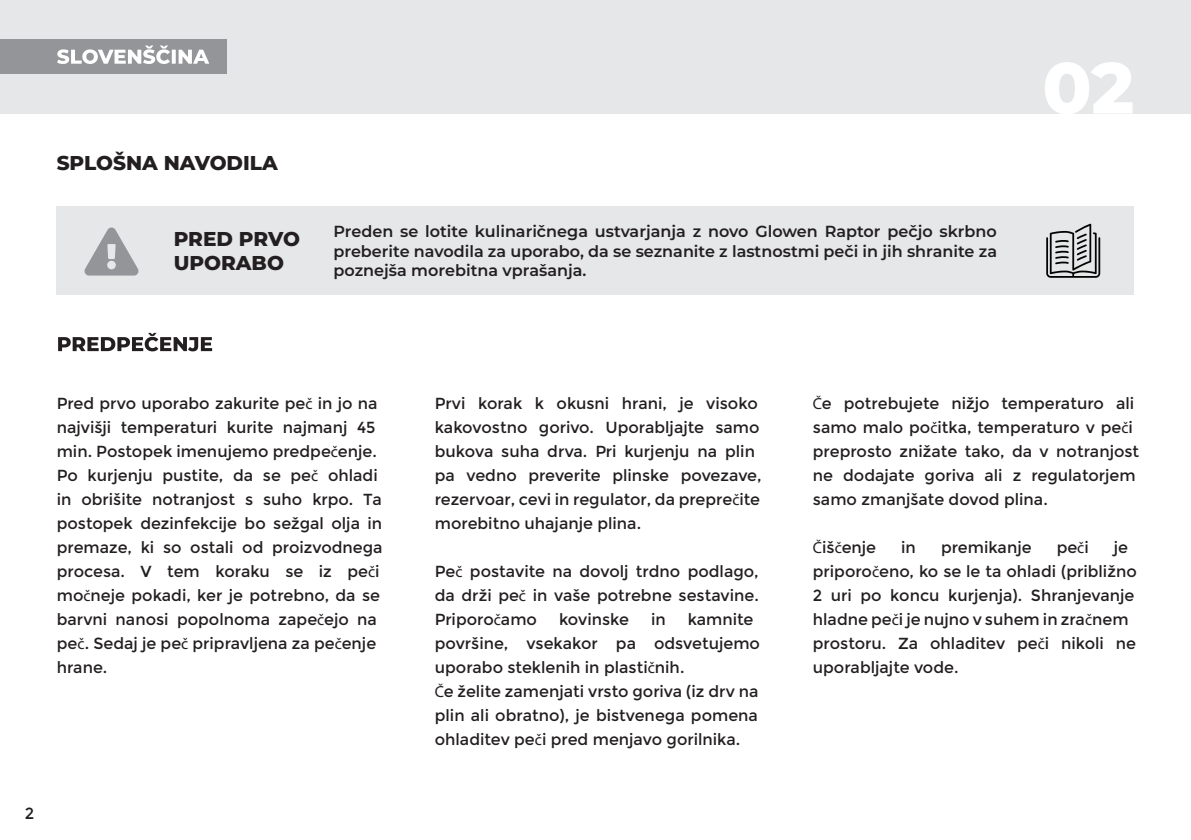
<style>
.page{position:relative;width:1191px;height:840px;background:#fff}
.page>*{position:absolute;margin:0;border:0;box-sizing:border-box;transform-origin:0 0}
.t1{font:800 72px "Montserrat";color:#fff}
.t2{font:800 20px/24px "Montserrat";color:#231f20}
.t3{font:16px/24px "Montserrat";color:#231f20}
.t4{font:600 16px/19.2px "Montserrat";color:#231f20;text-align:justify}
.s1{font-family:"Myriad Pro"}
</style>
<div class="page">
<div style="left:0;top:0;width:1191px;height:113px;background:#e6e7e9"></div>
<div style="left:0;top:39px;width:227px;height:35px;background:#939598"></div>
<svg style="left:57px;top:45px;width:152px;height:19px"></svg>
<svg style="left:58px;top:333px;width:154px;height:18px"></svg>
<div style="left:57px;top:206px;width:1077px;height:89px;background:#e6e7e9"></div>
<svg style="left:84px;top:227px;width:55px;height:48px"></svg>
<svg style="left:1046px;top:223px;width:54px;height:54px"></svg>
<p class="t2" style="left:57px;top:150px;width:223px">SPLOŠNA NAVODILA</p>
<p class="t2" style="left:174px;top:227px;width:128px">PRED PRVO<br>UPORABO</p>
<p class="t4" style="left:333px;top:221px;width:665px">Preden se lotite kulinaričnega ustvarjanja z novo Glowen Raptor pečjo skrbno preberite navodila za uporabo, da se seznanite z lastnostmi peči in jih shranite za poznejša morebitna vprašanja.</p>
<h1 class="t1" style="left:1042px;top:40px;width:93px">02</h1>
<p class="t3" style="left:25px;top:800px;width:11px">2</p>
<p class="t3" style="left:57px;top:391px;width:327px">Pred prvo uporabo zakurite pe<span class="s1">č</span> in jo na najvišji temperaturi kurite najmanj 45 min. Postopek imenujemo predpe<span class="s1">č</span>enje.<br>Po kurjenju pustite, da se pe<span class="s1">č</span> ohladi in obrišite notranjost s suho krpo. Ta postopek dezinfekcije bo sežgal olja in premaze, ki so ostali od proizvodnega procesa. V tem koraku se iz pe<span class="s1">č</span>i mo<span class="s1">č</span>neje pokadi, ker je potrebno, da se barvni nanosi popolnoma zape<span class="s1">č</span>ejo na pe<span class="s1">č</span>. Sedaj je pe<span class="s1">č</span> pripravljena za pe<span class="s1">č</span>enje hrane.</p>
<p class="t3" style="left:435px;top:391px;width:328px">Prvi korak k okusni hrani, je visoko kakovostno gorivo. Uporabljajte samo bukova suha drva. Pri kurjenju na plin pa vedno preverite plinske povezave, rezervoar, cevi in regulator, da prepre<span class="s1">č</span>ite morebitno uhajanje plina.</p>
<p class="t3" style="left:435px;top:559px;width:325px;text-align:justify">Pe<span class="s1">č</span> postavite na dovolj trdno podlago, da drži pe<span class="s1">č</span> in vaše potrebne sestavine.<br>Priporo<span class="s1">č</span>amo</p>
<p class="t3" style="left:435px;top:607px;width:327px;text-indent:253px">kamnite površine, vsekakor pa odsvetujemo uporabo steklenih in plasti<span class="s1">č</span>nih.<br><span class="s1">Č</span>e želite zamenjati vrsto goriva (iz drv na plin ali obratno), je bistvenega pomena ohladitev pe<span class="s1">č</span>i pred menjavo gorilnika.</p>
<p class="t3" style="left:559px;top:607px;width:72px">kovinske</p>
<p class="t3" style="left:651px;top:607px;width:16px">in</p>
<p class="t3" style="left:813px;top:391px;width:328px"><span class="s1">Č</span>e potrebujete nižjo temperaturo ali samo malo po<span class="s1">č</span>itka, temperaturo v pe<span class="s1">č</span>i preprosto znižate tako, da v notranjost ne dodajate goriva ali z regulatorjem samo zmanjšate dovod plina.</p>
<p class="t3" style="left:813px;top:535px;width:65px"><span class="s1">Č</span>iš<span class="s1">č</span>enje</p>
<p class="t3" style="left:901px;top:535px;width:16px">in</p>
<p class="t3" style="left:941px;top:535px;width:92px">premikanje</p>
<p class="t3" style="left:1056px;top:535px;width:34px">pe<span class="s1">č</span>i</p>
<p class="t3" style="left:813px;top:535px;width:325px;text-indent:301px">je priporo<span class="s1">č</span>eno, ko se le ta ohladi (približno<br>2 uri po koncu kurjenja). Shranjevanje hladne pe<span class="s1">č</span>i je nujno v suhem in zra<span class="s1">č</span>nem prostoru. Za ohladitev pe<span class="s1">č</span>i nikoli ne uporabljajte vode.</p>
</div>
